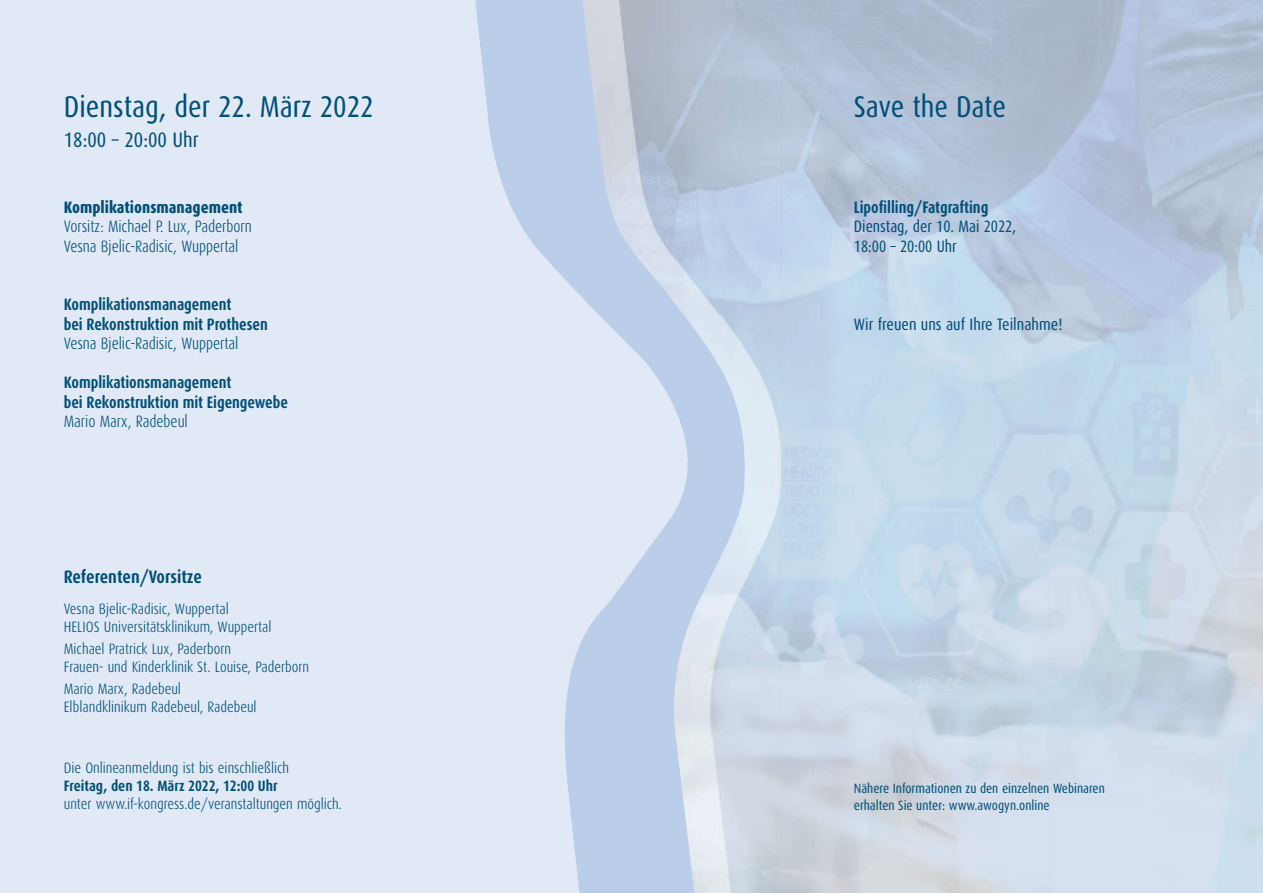
<style>
.page{position:relative;width:1263px;height:893px;background:#fff}
.page>*{position:absolute;margin:0;border:0;box-sizing:border-box;transform-origin:0 0}
.t1{font:30px "Dax Condensed";color:#015077}
.t2{font:21px "Dax Condensed";color:#015077}
.t3{font:700 18px "Dax Condensed";color:#015077}
.t4{font:700 16.5px/19.5px "Dax Condensed";letter-spacing:-.005em;color:#015077}
.t5{font:300 16.5px/19.5px "Dax Condensed";letter-spacing:-.005em;color:#015077}
.t6{font:16.5px/19.5px "Dax Condensed";color:#015077}
.t7{font:800 16.5px "Dax Condensed";color:#015077}
.t8{font:300 15px/18px "Dax Condensed";color:#015077}
.t9{font:700 15px "Dax Condensed";color:#015077}
.t10{font:13.5px/16.5px "Dax Condensed";color:#015077}
</style>
<div class="page">
<div style="left:0;top:0;width:703px;height:893px;background:#e1e9f6"></div>
<div style="left:745px;top:315px;width:36px;height:52px;background:#bccfe4"></div>
<img style="left:745px;top:367px;width:36px;height:53px">
<img style="left:745px;top:420px;width:36px;height:473px">
<img style="left:475px;top:0;width:270px;height:893px">
<h1 class="t1" style="left:64px;top:90px;width:311px">Dienstag, der 22. März 2022</h1>
<h2 class="t2" style="left:64px;top:128px;width:136px">18:00 – 20:00 Uhr</h2>
<p class="t7" style="left:64px;top:198px;width:180px">Komplikationsmanagement</p>
<p class="t5" style="left:64px;top:217px;width:190px">Vorsitz: Michael P. Lux, Paderborn<br>Vesna Bjelic-Radisic, Wuppertal</p>
<p class="t4" style="left:64px;top:295px;width:206px">Komplikationsmanagement<br>bei Rekonstruktion mit Prothesen</p>
<p class="t5" style="left:64px;top:334px;width:176px">Vesna Bjelic-Radisic, Wuppertal</p>
<p class="t4" style="left:64px;top:373px;width:226px">Komplikationsmanagement<br>bei Rekonstruktion mit Eigengewebe</p>
<p class="t5" style="left:64px;top:412px;width:126px">Mario Marx, Radebeul</p>
<p class="t3" style="left:64px;top:566px;width:140px">Referenten/Vorsitze</p>
<p class="t8" style="left:64px;top:599px;width:209px">Vesna Bjelic-Radisic, Wuppertal<br>HELIOS Universitätsklinikum, Wuppertal</p>
<p class="t8" style="left:64px;top:640px;width:247px">Michael Pratrick Lux, Paderborn<br>Frauen- und Kinderklinik St. Louise, Paderborn</p>
<p class="t8" style="left:64px;top:680px;width:194px">Mario Marx, Radebeul<br>Elblandklinikum Radebeul, Radebeul</p>
<p class="t8" style="left:64px;top:759px;width:227px">Die Onlineanmeldung ist bis einschließlich</p>
<p class="t9" style="left:64px;top:778px;width:215px">Freitag, den 18. März 2022, 12:00 Uhr</p>
<p class="t8" style="left:64px;top:795px;width:280px">unter www.if-kongress.de/veranstaltungen möglich.</p>
<h1 class="t1" style="left:854px;top:90px;width:154px">Save the Date</h1>
<p class="t4" style="left:854px;top:197px;width:136px">Lipofilling/Fatgrafting</p>
<p class="t6" style="left:854px;top:217px;width:164px">Dienstag, der 10. Mai 2022,<br>18:00 – 20:00 Uhr</p>
<p class="t6" style="left:854px;top:314px;width:210px">Wir freuen uns auf Ihre Teilnahme!</p>
<p class="t10" style="left:854px;top:780px;width:252px">Nähere Informationen zu den einzelnen Webinaren erhalten Sie unter: www.awogyn.online</p>
</div>
